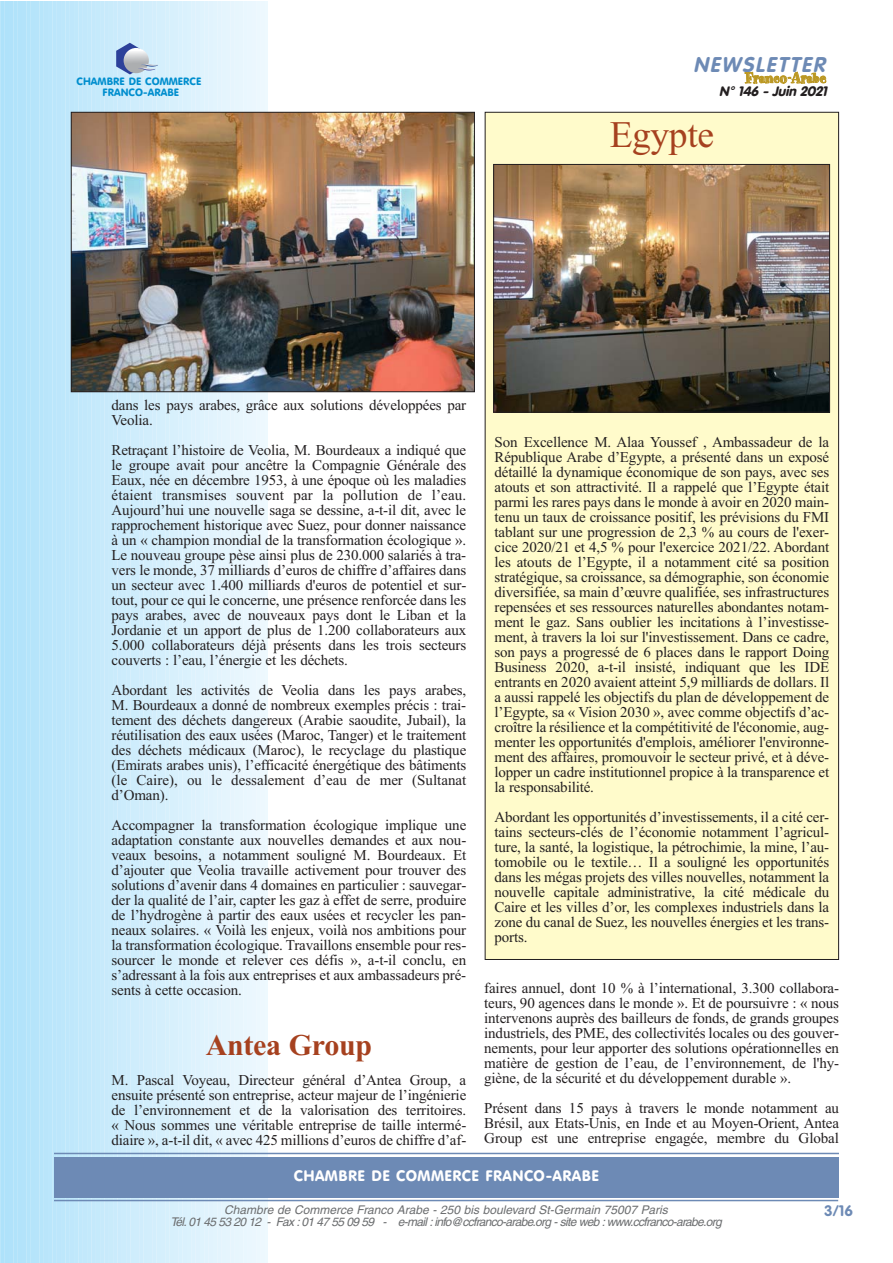
<style>
.page{position:relative;width:893px;height:1263px;background:#fff}
.page>*{position:absolute;margin:0;border:0;box-sizing:border-box;transform-origin:0 0}
.t1{font:37.5px "Times New Roman";letter-spacing:-.01em;color:#a6411f}
.t2{font:700 30px "Times New Roman";letter-spacing:-.01em;color:#a6411f}
.t3{font:italic 700 21px "VAG Rounded";color:#6d8ab5}
.t4{font:16.5px "Spumoni LP";letter-spacing:.02em;color:#bb9824}
.t5{font:15px/15px "Times New Roman";letter-spacing:-.01em;color:#231f20;text-align:justify}
.t6{font:15px "VAG Rounded BT";letter-spacing:.03em;color:#fff}
.t7{font:700 15px "VAG Rounded";color:#6d8ab5}
.t8{font:italic 900 13.5px "VAG Rounded";color:#231f20}
.t9{font:italic 12px/12px "Helvetica";color:#6c6e70;text-align:center}
.t10{font:10.5px/10.5px "VAG Rounded BT";letter-spacing:.005em;color:#008ece;text-align:center}
</style>
<div class="page">
<div style="left:0;top:1px;width:7px;height:1262px;background:#aee2fa"></div>
<div style="left:6px;top:1px;width:10px;height:1262px;background:#b0e2fa"></div>
<svg style="left:13px;top:1px;width:1px;height:1262px"></svg>
<div style="left:15px;top:1px;width:10px;height:1262px;background:#b2e3fa"></div>
<div style="left:24px;top:1px;width:9px;height:1262px;background:#b4e4fa"></div>
<svg style="left:32px;top:1px;width:10px;height:1262px;background:#b7e4fa"></svg>
<div style="left:41px;top:1px;width:10px;height:1262px;background:#b9e5fa"></div>
<div style="left:50px;top:1px;width:9px;height:1262px;background:#bbe6fb"></div>
<div style="left:58px;top:1px;width:10px;height:1262px;background:#bde7fb"></div>
<div style="left:67px;top:1px;width:10px;height:1262px;background:#bfe7fb"></div>
<div style="left:76px;top:1px;width:9px;height:1262px;background:#c1e8fb"></div>
<div style="left:85px;top:1px;width:9px;height:1262px;background:#c3e9fb"></div>
<div style="left:93px;top:1px;width:10px;height:1262px;background:#c5eafb"></div>
<div style="left:102px;top:1px;width:9px;height:1262px;background:#c8eafb"></div>
<div style="left:111px;top:1px;width:9px;height:1262px;background:#caebfc"></div>
<div style="left:119px;top:1px;width:10px;height:1262px;background:#ccecfc"></div>
<div style="left:128px;top:1px;width:9px;height:1262px;background:#ceedfc"></div>
<div style="left:137px;top:1px;width:9px;height:1262px;background:#d0edfc"></div>
<div style="left:145px;top:1px;width:10px;height:1262px;background:#d2eefc"></div>
<div style="left:154px;top:1px;width:10px;height:1262px;background:#d4effc"></div>
<div style="left:163px;top:1px;width:9px;height:1262px;background:#d6f0fc"></div>
<div style="left:171px;top:1px;width:10px;height:1262px;background:#d8f0fc"></div>
<div style="left:180px;top:1px;width:10px;height:1262px;background:#daf1fd"></div>
<div style="left:189px;top:1px;width:9px;height:1262px;background:#ddf2fd"></div>
<div style="left:197px;top:1px;width:10px;height:1262px;background:#dff3fd"></div>
<div style="left:206px;top:1px;width:10px;height:1262px;background:#e1f3fd"></div>
<div style="left:215px;top:1px;width:9px;height:1262px;background:#e3f4fd"></div>
<div style="left:223px;top:1px;width:10px;height:1262px;background:#e5f5fd"></div>
<div style="left:232px;top:1px;width:10px;height:1262px;background:#e7f6fd"></div>
<div style="left:241px;top:1px;width:9px;height:1262px;background:#e9f7fe"></div>
<div style="left:249px;top:1px;width:10px;height:1262px;background:#ebf7fe"></div>
<div style="left:258px;top:1px;width:10px;height:1262px;background:#edf8fe"></div>
<svg style="left:116px;top:43px;width:42px;height:31px"></svg>
<hr style="left:54px;top:1200px;width:784px;height:1px;background:#6d8ab5">
<div style="left:54px;top:1157px;width:785px;height:41px;background:#6d8ab5"></div>
<hr style="left:54px;top:1153px;width:785px;height:1px;background:#6d8ab5">
<div style="left:485px;top:112px;width:354px;height:847px;background:#fffbcb"></div>
<img style="left:495px;top:166px;width:333px;height:244px">
<div style="left:493px;top:164px;width:337px;height:248px;border:1px solid #231f20"></div>
<img style="left:73px;top:114px;width:400px;height:276px">
<div style="left:71px;top:112px;width:404px;height:280px;border:1px solid #231f20"></div>
<p class="t10" style="left:77px;top:77px;width:126px">CHAMBRE DE COMMERCE<br>FRANCO-ARABE</p>
<h3 class="t3" style="left:693px;top:56px;width:137px">NEWSLETTER</h3>
<p class="t4" style="left:745px;top:72px;width:82px">Franco-Arabe</p>
<p class="t8" style="left:719px;top:85px;width:112px">N° 146 - Juin 2021</p>
<h1 class="t1" style="left:610px;top:121px;width:106px">Egypte</h1>
<p class="t5" style="left:112px;top:399px;width:356px">dans les pays arabes, grâce aux solutions développées par<br>Veolia.</p>
<p class="t5" style="left:112px;top:444px;width:356px">Retraçant l’histoire de Veolia, M. Bourdeaux a indiqué que le groupe avait pour ancêtre la Compagnie Générale des Eaux, née en décembre 1953, à une époque où les maladies étaient transmises souvent par la pollution de l’eau.<br>Aujourd’hui une nouvelle saga se dessine, a-t-il dit, avec le rapprochement historique avec Suez, pour donner naissance à un « champion mondial de la transformation écologique ».<br>Le nouveau groupe pèse ainsi plus de 230.000 salariés à tra&shy;vers le monde, 37 milliards d’euros de chiffre d’affaires dans un secteur avec 1.400 milliards d'euros de potentiel et sur&shy;tout, pour ce qui le concerne, une présence renforcée dans les pays arabes, avec de nouveaux pays dont le Liban et la Jordanie et un apport de plus de 1.200 collaborateurs aux 5.000 collaborateurs déjà présents dans les trois secteurs couverts : l’eau, l’énergie et les déchets.</p>
<p class="t5" style="left:112px;top:684px;width:356px">Abordant les activités de Veolia dans les pays arabes, M. Bourdeaux a donné de nombreux exemples précis : trai&shy;tement des déchets dangereux (Arabie saoudite, Jubail), la réutilisation des eaux usées (Maroc, Tanger) et le traitement des déchets médicaux (Maroc), le recyclage du plastique (Emirats arabes unis), l’efficacité énergétique des bâtiments (le Caire), ou le dessalement d’eau de mer (Sultanat d’Oman).</p>
<p class="t5" style="left:112px;top:819px;width:356px">Accompagner la transformation écologique implique une adaptation constante aux nouvelles demandes et aux nou&shy;veaux besoins, a notamment souligné M. Bourdeaux. Et d’ajouter que Veolia travaille activement pour trouver des solutions d’avenir dans 4 domaines en particulier : sauvegar&shy;der la qualité de l’air, capter les gaz à effet de serre, produire de l’hydrogène à partir des eaux usées et recycler les pan&shy;neaux solaires. « Voilà les enjeux, voilà nos ambitions pour la transformation écologique. Travaillons ensemble pour res&shy;sourcer le monde et relever ces défis », a-t-il conclu, en s’adressant à la fois aux entreprises et aux ambassadeurs pré&shy;sents à cette occasion.</p>
<h2 class="t2" style="left:206px;top:1035px;width:168px">Antea Group</h2>
<p class="t5" style="left:112px;top:1074px;width:356px">M. Pascal Voyeau, Directeur général d’Antea Group, a ensuite présenté son entreprise, acteur majeur de l’ingénierie de l’environnement et de la valorisation des territoires. « Nous sommes une véritable entreprise de taille intermé&shy;diaire », a-t-il dit, « avec 425 millions d’euros de chiffre d’af-</p>
<p class="t5" style="left:494px;top:436px;width:336px">Son Excellence M. Alaa Youssef , Ambassadeur de la République Arabe d’Egypte, a présenté dans un exposé détaillé la dynamique économique de son pays, avec ses atouts et son attractivité. Il a rappelé que l’Egypte était parmi les rares pays dans le monde à avoir en 2020 main&shy;tenu un taux de croissance positif, les prévisions du FMI tablant sur une progression de 2,3 % au cours de l'exer&shy;cice 2020/21 et 4,5 % pour l'exercice 2021/22. Abordant les atouts de l’Egypte, il a notamment cité sa position stratégique, sa croissance, sa démographie, son économie diversifiée, sa main d’œuvre qualifiée, ses infrastructures repensées et ses ressources naturelles abondantes notam&shy;ment le gaz. Sans oublier les incitations à l’investisse&shy;ment, à travers la loi sur l'investissement. Dans ce cadre, son pays a progressé de 6 places dans le rapport Doing Business 2020, a-t-il insisté, indiquant que les IDE entrants en 2020 avaient atteint 5,9 milliards de dollars. Il a aussi rappelé les objectifs du plan de développement de l’Egypte, sa « Vision 2030 », avec comme objectifs d’ac&shy;croître la résilience et la compétitivité de l'économie, aug&shy;menter les opportunités d'emplois, améliorer l'environne&shy;ment des affaires, promouvoir le secteur privé, et à déve&shy;lopper un cadre institutionnel propice à la transparence et la responsabilité.</p>
<p class="t5" style="left:494px;top:811px;width:336px">Abordant les opportunités d’investissements, il a cité cer&shy;tains secteurs-clés de l’économie notamment l’agricul&shy;ture, la santé, la logistique, la pétrochimie, la mine, l’au&shy;tomobile ou le textile… Il a souligné les opportunités dans les mégas projets des villes nouvelles, notamment la nouvelle capitale administrative, la cité médicale du Caire et les villes d’or, les complexes industriels dans la zone du canal de Suez, les nouvelles énergies et les trans&shy;ports.</p>
<p class="t5" style="left:484px;top:982px;width:356px">faires annuel, dont 10 % à l’international, 3.300 collabora&shy;teurs, 90 agences dans le monde ». Et de poursuivre : « nous intervenons auprès des bailleurs de fonds, de grands groupes industriels, des PME, des collectivités locales ou des gouver&shy;nements, pour leur apporter des solutions opérationnelles en matière de gestion de l’eau, de l’environnement, de l'hy&shy;giène, de la sécurité et du développement durable ».</p>
<p class="t5" style="left:484px;top:1102px;width:356px">Présent dans 15 pays à travers le monde notamment au Brésil, aux Etats-Unis, en Inde et au Moyen-Orient, Antea Group est une entreprise engagée, membre du Global</p>
<p class="t6" style="left:294px;top:1169px;width:307px">CHAMBRE DE COMMERCE FRANCO-ARABE</p>
<p class="t9" style="left:170px;top:1204px;width:555px">Chambre de Commerce Franco Arabe - 250 bis boulevard St-Germain 75007 Paris<br>Tél. 01 45 53 20 12 - Fax: 01 47 55 09 59 - e-mail: info@ccfranco-arabe.org -site web : www.ccfranco-arabe.org</p>
<p class="t7" style="left:824px;top:1205px;width:30px">3/16</p>
</div>
